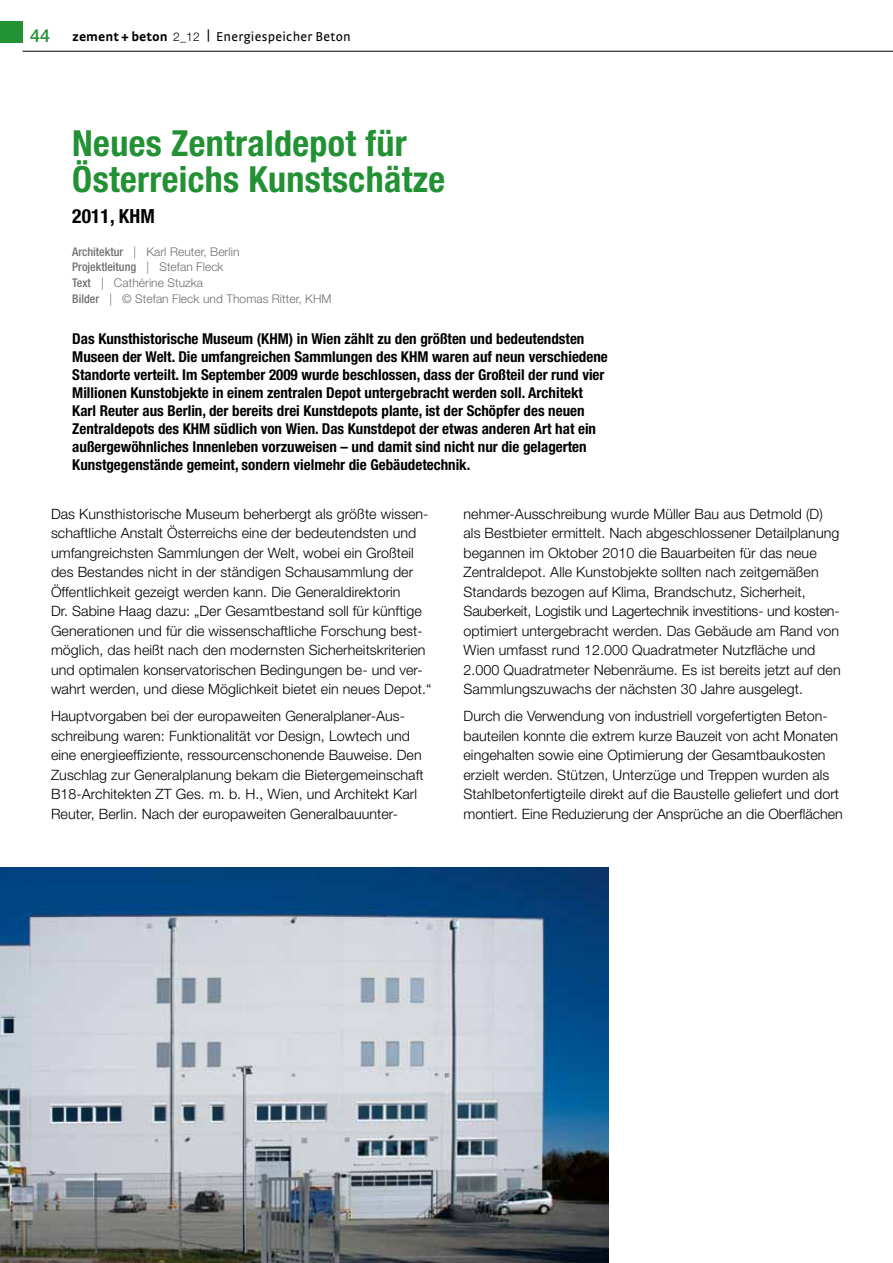
<style>
.page{position:relative;width:893px;height:1263px;background:#fff}
.page>*{position:absolute;margin:0;border:0;box-sizing:border-box;transform-origin:0 0}
.t1{font:700 condensed 36px/36px "Helvetica Neue LT";letter-spacing:.01em;color:#229133}
.t2{font:700 condensed 19.5px "Helvetica Neue LT";letter-spacing:.005em;color:#000}
.t3{font:500 18px "Helvetica Neue LT";color:#229133}
.t4{font:700 condensed 15px/18px "Helvetica Neue LT";color:#000}
.t5{font:300 14.25px/19.5px "Helvetica Neue LT";letter-spacing:.005em;color:#000}
.t6{font:13.5px "Strada";letter-spacing:.02em;color:#000}
.t7{font:300 12px/15.8px "Helvetica Neue LT";letter-spacing:.005em;color:#6f6f6e}
.s1{font-weight:700}
.s2{font-family:"Helvetica Neue LT";font-weight:300;font-size:12px}
.s3{font-weight:500;font-stretch:condensed}
</style>
<div class="page">
<div style="left:0;top:21px;width:23px;height:22px;background:#229133"></div>
<hr style="left:23px;top:51px;width:870px;height:1px;background:#000">
<img style="left:0;top:867px;width:609px;height:396px">
<p class="t3" style="left:30px;top:25px;width:22px">44</p>
<p class="t6" style="left:72px;top:29px;width:280px"><span class="s1">zement + beton</span> <span class="s2">2_12</span> | Energiespeicher Beton</p>
<h1 class="t1" style="left:72px;top:124px;width:374px">Neues Zentraldepot für<br>Österreichs Kunstschätze</h1>
<h2 class="t2" style="left:72px;top:204px;width:84px">2011, KHM</h2>
<p class="t7" style="left:72px;top:243px;width:261px"><span class="s3">Architektur</span> | Karl Reuter, Berlin<br><span class="s3">Projektleitung</span> | Stefan Fleck<br><span class="s3">Text</span> | Cathérine Stuzka<br><span class="s3">Bilder</span> | © Stefan Fleck und Thomas Ritter, KHM</p>
<p class="t4" style="left:72px;top:330px;width:537px">Das Kunsthistorische Museum (KHM) in Wien zählt zu den größten und bedeutendsten Museen der Welt. Die umfangreichen Sammlungen des KHM waren auf neun verschiedene Standorte verteilt. Im September 2009 wurde beschlossen, dass der Großteil der rund vier Millionen Kunstobjekte in einem zentralen Depot untergebracht werden soll. Architekt Karl Reuter aus Berlin, der bereits drei Kunstdepots plante, ist der Schöpfer des neuen Zentraldepots des KHM südlich von Wien. Das Kunstdepot der etwas anderen Art hat ein außergewöhnliches Innenleben vorzuweisen – und damit sind nicht nur die gelagerten Kunstgegenstände gemeint, sondern vielmehr die Gebäudetechnik.</p>
<p class="t5" style="left:463px;top:503px;width:379px">nehmer-Ausschreibung wurde Müller Bau aus Detmold (D) als Bestbieter ermittelt. Nach abgeschlossener Detailplanung begannen im Oktober 2010 die Bauarbeiten für das neue Zentraldepot. Alle Kunstobjekte sollten nach zeitgemäßen Standards bezogen auf Klima, Brandschutz, Sicherheit, Sauberkeit, Logistik und Lagertechnik investitions- und kosten&shy;optimiert untergebracht werden. Das Gebäude am Rand von Wien umfasst rund 12.000 Quadratmeter Nutzfläche und 2.000 Quadratmeter Nebenräume. Es ist bereits jetzt auf den Sammlungszuwachs der nächsten 30 Jahre ausgelegt.</p>
<p class="t5" style="left:463px;top:706px;width:381px">Durch die Verwendung von industriell vorgefertigten Beton&shy;bauteilen konnte die extrem kurze Bauzeit von acht Monaten eingehalten sowie eine Optimierung der Gesamtbaukosten erzielt werden. Stützen, Unterzüge und Treppen wurden als Stahlbetonfertigteile direkt auf die Baustelle geliefert und dort montiert. Eine Reduzierung der Ansprüche an die Oberflächen</p>
<p class="t5" style="left:51px;top:503px;width:382px">Das Kunsthistorische Museum beherbergt als größte wissen&shy;schaftliche Anstalt Österreichs eine der bedeutendsten und umfangreichsten Sammlungen der Welt, wobei ein Großteil des Bestandes nicht in der ständigen Schausammlung der Öffentlichkeit gezeigt werden kann. Die Generaldirektorin<br>Dr. Sabine Haag dazu: „Der Gesamtbestand soll für künftige Generationen und für die wissenschaftliche Forschung best&shy;möglich, das heißt nach den modernsten Sicherheitskriterien und optimalen konservatorischen Bedingungen be- und ver&shy;wahrt werden, und diese Möglichkeit bietet ein neues Depot.“</p>
<p class="t5" style="left:51px;top:706px;width:374px">Hauptvorgaben bei der europaweiten Generalplaner-Aus&shy;schreibung waren: Funktionalität vor Design, Lowtech und eine energieeffiziente, ressourcenschonende Bauweise. Den Zuschlag zur Generalplanung bekam die Bietergemeinschaft B18-Architekten ZT Ges. m. b. H., Wien, und Architekt Karl Reuter, Berlin. Nach der europaweiten Generalbauunter-</p>
</div>
